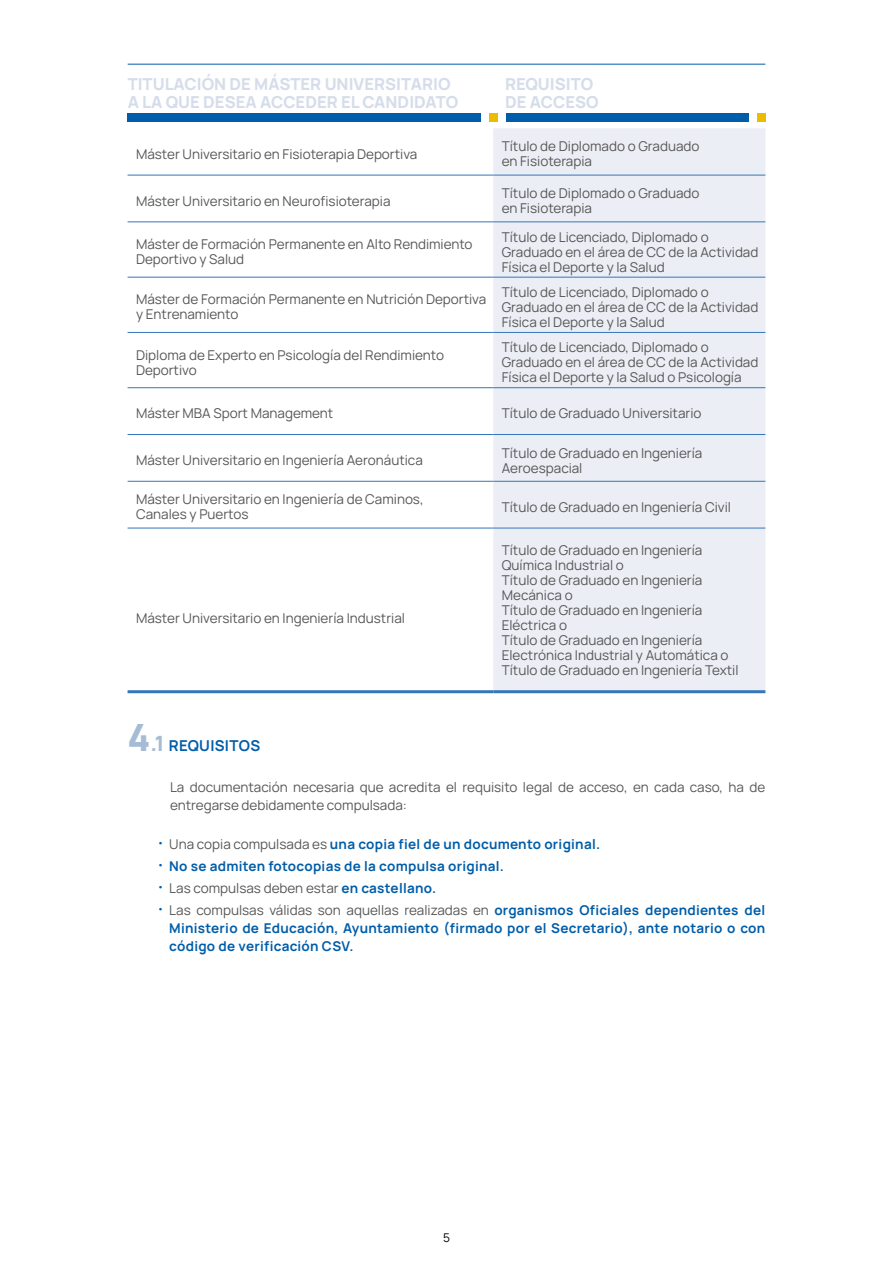
<style>
.page{position:relative;width:893px;height:1263px;background:#fff}
.page>*{position:absolute;margin:0;border:0;box-sizing:border-box;transform-origin:0 0}
.t1{font:800 16.5px/18px "Manrope";color:#d6ddea}
.t2{font:700 15px "Manrope";letter-spacing:.02em;color:#005da9}
.t3{font:13.5px/15px "Manrope";color:#575756}
.t4{font:700 13.5px/18px "Manrope";letter-spacing:.02em;color:#005da9;text-align:justify}
.t5{font:12px "Manrope";color:#000}
.s1{font-weight:800;font-size:37.5px;color:#a5bcd4}
.s2{font-weight:800;font-size:21px;color:#a5bcd4}
.s3{font-weight:400;color:#575756}
.s4{font-weight:700;color:#005da9}
</style>
<div class="page">
<div style="left:506px;top:113px;width:243px;height:8px;background:#005da9"></div>
<div style="left:128px;top:113px;width:353px;height:8px;background:#005da9"></div>
<div style="left:489px;top:113px;width:8px;height:8px;background:#ebbd00"></div>
<div style="left:757px;top:113px;width:8px;height:8px;background:#ebbd00"></div>
<svg style="left:128px;top:174px;width:365px;height:354px"></svg>
<div style="left:493px;top:128px;width:272px;height:562px;background:#ebeef5"></div>
<hr style="left:128px;top:175px;width:365px;height:1px;background:#3576bb">
<hr style="left:128px;top:221px;width:365px;height:1px;background:#3576bb">
<hr style="left:128px;top:277px;width:365px;height:1px;background:#3576bb">
<hr style="left:493px;top:175px;width:272px;height:1px;background:#3576bb">
<hr style="left:493px;top:221px;width:272px;height:1px;background:#3576bb">
<hr style="left:493px;top:277px;width:272px;height:1px;background:#3576bb">
<hr style="left:128px;top:332px;width:365px;height:1px;background:#3576bb">
<hr style="left:493px;top:332px;width:272px;height:1px;background:#3576bb">
<hr style="left:128px;top:387px;width:365px;height:1px;background:#3576bb">
<hr style="left:493px;top:387px;width:272px;height:1px;background:#3576bb">
<hr style="left:128px;top:434px;width:365px;height:1px;background:#3576bb">
<hr style="left:493px;top:434px;width:272px;height:1px;background:#3576bb">
<hr style="left:128px;top:481px;width:365px;height:1px;background:#3576bb">
<hr style="left:493px;top:481px;width:272px;height:1px;background:#3576bb">
<hr style="left:128px;top:528px;width:365px;height:1px;background:#3576bb">
<hr style="left:493px;top:528px;width:272px;height:1px;background:#3576bb">
<hr style="left:128px;top:690px;width:365px;height:3px;background:#3576bb">
<hr style="left:493px;top:690px;width:272px;height:3px;background:#3576bb">
<hr style="left:128px;top:64px;width:637px;height:1px;background:#005da9">
<p class="t1" style="left:128px;top:74px;width:332px">TITULACIÓN DE MÁSTER UNIVERSITARIO<br>A LA QUE DESEA ACCEDER EL CANDIDATO</p>
<p class="t1" style="left:505px;top:74px;width:95px">REQUISITO<br>DE ACCESO</p>
<p class="t3" style="left:136px;top:146px;width:283px">Máster Universitario en Fisioterapia Deportiva</p>
<p class="t3" style="left:502px;top:138px;width:199px">Título de Diplomado o Graduado en Fisioterapia</p>
<p class="t3" style="left:136px;top:193px;width:256px">Máster Universitario en Neurofisioterapia</p>
<p class="t3" style="left:502px;top:185px;width:199px">Título de Diplomado o Graduado en Fisioterapia</p>
<p class="t3" style="left:136px;top:236px;width:338px">Máster de Formación Permanente en Alto Rendimiento<br>Deportivo y Salud</p>
<p class="t3" style="left:502px;top:229px;width:258px">Título de Licenciado, Diplomado o<br>Graduado en el área de CC de la Actividad<br>Física el Deporte y la Salud</p>
<p class="t3" style="left:136px;top:291px;width:352px">Máster de Formación Permanente en Nutrición Deportiva y Entrenamiento</p>
<p class="t3" style="left:502px;top:284px;width:258px">Título de Licenciado, Diplomado o<br>Graduado en el área de CC de la Actividad<br>Física el Deporte y la Salud</p>
<p class="t3" style="left:136px;top:347px;width:309px">Diploma de Experto en Psicología del Rendimiento<br>Deportivo</p>
<p class="t3" style="left:502px;top:339px;width:258px">Título de Licenciado, Diplomado o<br>Graduado en el área de CC de la Actividad<br>Física el Deporte y la Salud o Psicología</p>
<p class="t3" style="left:136px;top:405px;width:199px">Máster MBA Sport Management</p>
<p class="t3" style="left:502px;top:405px;width:201px">Título de Graduado Universitario</p>
<p class="t3" style="left:136px;top:452px;width:288px">Máster Universitario en Ingeniería Aeronáutica</p>
<p class="t3" style="left:502px;top:445px;width:202px">Título de Graduado en Ingeniería<br>Aeroespacial</p>
<p class="t3" style="left:136px;top:491px;width:289px">Máster Universitario en Ingeniería de Caminos,<br>Canales y Puertos</p>
<p class="t3" style="left:502px;top:499px;width:231px">Título de Graduado en Ingeniería Civil</p>
<p class="t3" style="left:136px;top:610px;width:270px">Máster Universitario en Ingeniería Industrial</p>
<p class="t3" style="left:502px;top:542px;width:238px">Título de Graduado en Ingeniería<br>Química Industrial o<br>Título de Graduado en Ingeniería<br>Mecánica o<br>Título de Graduado en Ingeniería<br>Eléctrica o<br>Título de Graduado en Ingeniería<br>Electrónica Industrial y Automática o<br>Título de Graduado en Ingeniería Textil</p>
<p class="t2" style="left:128px;top:735px;width:134px"><span class="s1">4</span><span class="s2">.1</span> REQUISITOS</p>
<p class="t3" style="left:170px;top:778px;width:597px;line-height:18px">La documentación necesaria que acredita el requisito legal de acceso, en cada caso, ha de entregarse debidamente compulsada:</p>
<p class="t4" style="left:158px;top:834px;width:444px"><sup>•</sup> <span class="s3">Una copia compulsada es</span> una copia fiel de un documento original.</p>
<p class="t4" style="left:158px;top:856px;width:348px"><sup>•</sup> No se admiten fotocopias de la compulsa original.</p>
<p class="t3" style="left:158px;top:880px;width:280px"><sup>•</sup> Las compulsas deben estar <span class="s4">en castellano.</span></p>
<p class="t4" style="left:169px;top:901px;width:597px;text-indent:-12px"><sup>•</sup> <span class="s3">Las compulsas válidas son aquellas realizadas en</span> organismos Oficiales dependientes del Ministerio de Educación, Ayuntamiento (firmado por el Secretario), ante notario o con código de verificación CSV.</p>
<p class="t5" style="left:443px;top:1229px;width:8px">5</p>
</div>
